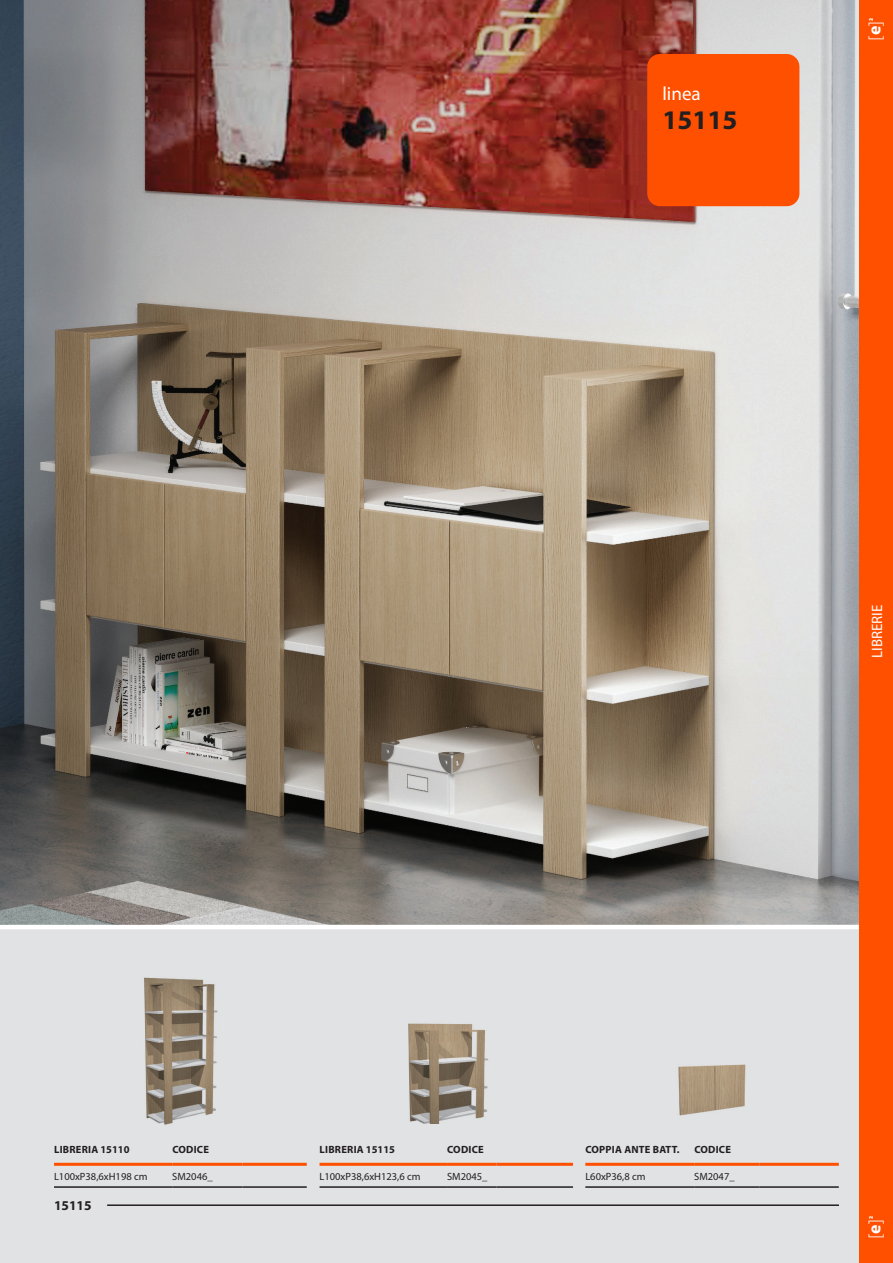
<style>
.page{position:relative;width:893px;height:1263px;background:#fff}
.page>*{position:absolute;margin:0;border:0;box-sizing:border-box;transform-origin:0 0}
.TITOLO_LINEE{font:700 27px "Myriad Pro";color:#231f20}
.t1{font:300 19.2px "Myriad Pro";color:#fff}
.LINEA{font:19.05px "Myriad Pro";color:#fff}
.t2{font:15px "Myriad Pro";color:#fff}
.t3{font:700 13.5px "Myriad Pro";color:#231f20}
.corpo_tabella{font:10.5px "Myriad Pro";color:#231f20}
.intestazio{font:700 10.5px "Myriad Pro";letter-spacing:.02em;color:#231f20}
.s1{font-weight:700;font-size:17.85px}
</style>
<div class="page">
<img style="left:0;top:0;width:859px;height:925px">
<div style="left:0;top:929px;width:859px;height:334px;background:#e1e2e4"></div>
<img style="left:384px;top:1001px;width:125px;height:122px">
<img style="left:117px;top:976px;width:127px;height:157px">
<img style="left:668px;top:1037px;width:88px;height:87px">
<hr style="left:54px;top:1163px;width:118px;height:3px;background:#ff5000">
<hr style="left:172px;top:1163px;width:70px;height:3px;background:#ff5000">
<hr style="left:242px;top:1163px;width:65px;height:3px;background:#ff5000">
<hr style="left:172px;top:1186px;width:70px;height:2px;background:#231f20">
<hr style="left:242px;top:1186px;width:65px;height:2px;background:#231f20">
<hr style="left:54px;top:1186px;width:118px;height:2px;background:#231f20">
<hr style="left:320px;top:1163px;width:127px;height:3px;background:#ff5000">
<hr style="left:447px;top:1163px;width:49px;height:3px;background:#ff5000">
<hr style="left:496px;top:1163px;width:77px;height:3px;background:#ff5000">
<hr style="left:447px;top:1186px;width:49px;height:2px;background:#231f20">
<hr style="left:496px;top:1186px;width:77px;height:2px;background:#231f20">
<hr style="left:320px;top:1186px;width:127px;height:2px;background:#231f20">
<hr style="left:585px;top:1163px;width:109px;height:3px;background:#ff5000">
<hr style="left:694px;top:1163px;width:66px;height:3px;background:#ff5000">
<hr style="left:760px;top:1163px;width:79px;height:3px;background:#ff5000">
<hr style="left:694px;top:1186px;width:66px;height:2px;background:#231f20">
<hr style="left:760px;top:1186px;width:79px;height:2px;background:#231f20">
<hr style="left:585px;top:1186px;width:109px;height:2px;background:#231f20">
<div style="left:647px;top:54px;width:152px;height:152px;background:#ff5000;border-radius:13px"></div>
<div style="left:859px;top:0;width:34px;height:1263px;background:#ff5000"></div>
<hr style="left:107px;top:1204px;width:732px;height:2px;background:#231f20">
<p class="LINEA" style="left:662px;top:82px;width:40px">linea</p>
<p class="TITOLO_LINEE" style="left:662px;top:102px;width:76px">15115</p>
<h2 class="t1" style="left:864px;top:41px;width:24px;rotate:-90deg">[<span class="s1">e</span>]<sup>²</sup></h2>
<p class="t2" style="left:868px;top:658px;width:55px;rotate:-90deg">LIBRERIE</p>
<p class="intestazio" style="left:54px;top:1142px;width:77px">LIBRERIA 15110</p>
<p class="intestazio" style="left:172px;top:1142px;width:38px">CODICE</p>
<p class="corpo_tabella" style="left:54px;top:1170px;width:95px">L100xP38,6xH198 cm</p>
<p class="corpo_tabella" style="left:172px;top:1170px;width:42px">SM2046_</p>
<p class="t3" style="left:54px;top:1196px;width:39px">15115</p>
<p class="intestazio" style="left:320px;top:1142px;width:77px">LIBRERIA 15115</p>
<p class="intestazio" style="left:447px;top:1142px;width:38px">CODICE</p>
<p class="corpo_tabella" style="left:320px;top:1170px;width:103px">L100xP38,6xH123,6 cm</p>
<p class="corpo_tabella" style="left:447px;top:1170px;width:42px">SM2045_</p>
<p class="intestazio" style="left:585px;top:1142px;width:96px">COPPIA ANTE BATT.</p>
<p class="intestazio" style="left:694px;top:1142px;width:38px">CODICE</p>
<p class="corpo_tabella" style="left:585px;top:1170px;width:62px">L60xP36,8 cm</p>
<p class="corpo_tabella" style="left:694px;top:1170px;width:42px">SM2047_</p>
<h2 class="t1" style="left:864px;top:1239px;width:24px;rotate:-90deg">[<span class="s1">e</span>]<sup>²</sup></h2>
</div>
